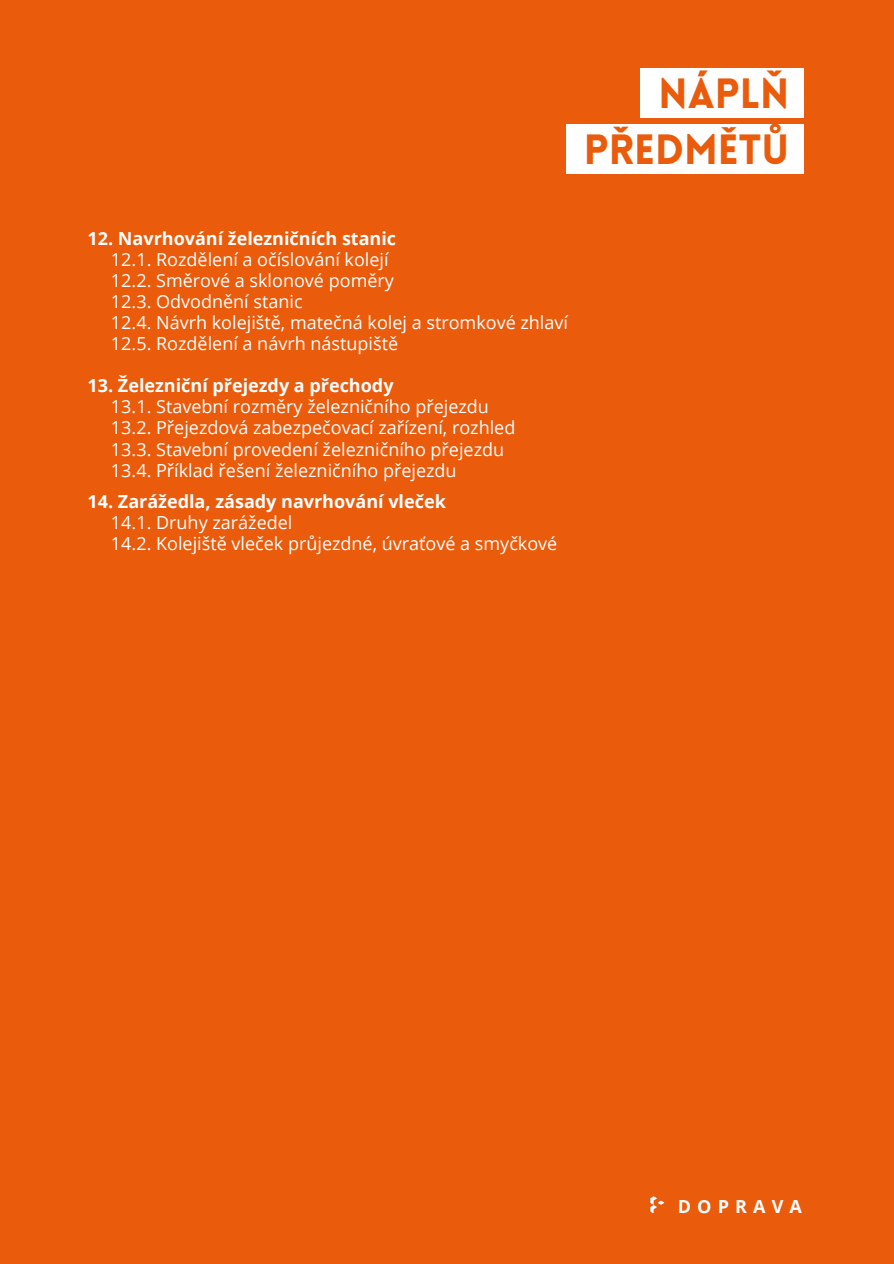
<style>
.page{position:relative;width:894px;height:1264px;background:#fff}
.page>*{position:absolute;margin:0;border:0;box-sizing:border-box;transform-origin:0 0}
.t1{font:900 41.4px/55.7px "Lovelo";color:#ea5b0b;text-align:right}
.t2{font:18px/21px "Open Sans";color:#fff}
.t3{font:700 18px "Open Sans";color:#fff}
.t4{font:700 18px "Open Sans";letter-spacing:.34em;color:#fff}
</style>
<div class="page">
<div style="left:0;top:0;width:893px;height:1263px;background:#ea5b0b"></div>
<div style="left:566px;top:124px;width:237px;height:50px;background:#fff"></div>
<div style="left:640px;top:68px;width:164px;height:50px;background:#fff"></div>
<img style="left:649px;top:1196px;width:16px;height:16px">
<h1 class="t1" style="left:583px;top:70px;width:207px">NÁPLŇ<br>PŘEDMĚTŮ</h1>
<p class="t3" style="left:88px;top:226px;width:310px">12. Navrhování železničních stanic</p>
<p class="t2" style="left:111px;top:249px;width:458px">12.1. Rozdělení a očíslování kolejí<br>12.2. Směrové a sklonové poměry<br>12.3. Odvodnění stanic<br>12.4. Návrh kolejiště, matečná kolej a stromkové zhlaví 12.5. Rozdělení a návrh nástupiště</p>
<p class="t3" style="left:88px;top:373px;width:307px">13. Železniční přejezdy a přechody</p>
<p class="t2" style="left:111px;top:396px;width:406px">13.1. Stavební rozměry železničního přejezdu 13.2. Přejezdová zabezpečovací zařízení, rozhled 13.3. Stavební provedení železničního přejezdu 13.4. Příklad řešení železničního přejezdu</p>
<p class="t3" style="left:88px;top:489px;width:359px">14. Zarážedla, zásady navrhování vleček</p>
<p class="t2" style="left:111px;top:511px;width:448px">14.1. Druhy zarážedel<br>14.2. Kolejiště vleček průjezdné, úvraťové a smyčkové</p>
<p class="t4" style="left:677px;top:1193px;width:126px">DOPRAVA</p>
</div>
